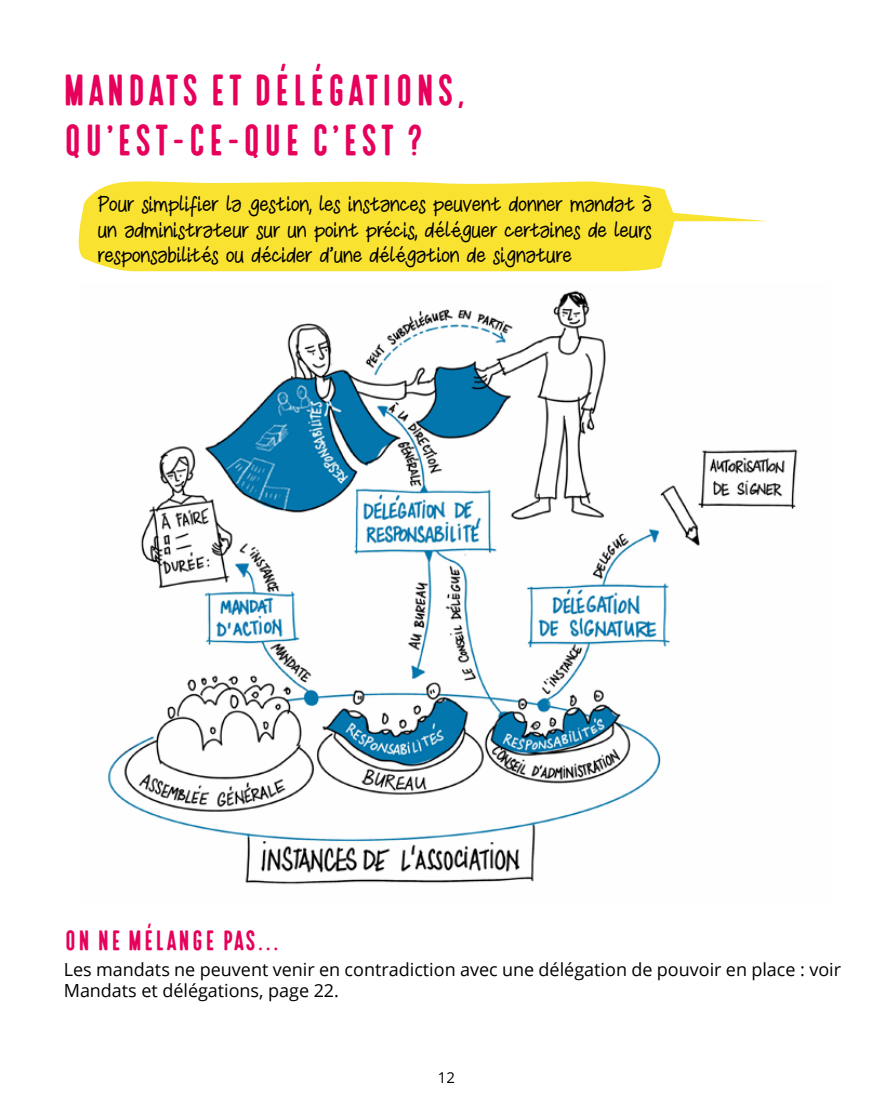
<style>
.page{position:relative;width:893px;height:1106px;background:#fff}
.page>*{position:absolute;margin:0;border:0;box-sizing:border-box;transform-origin:0 0}
.t1{font:700 42px/50.4px "Local Brewery Seven";color:#e6005b}
.t2{font:700 27px "Local Brewery Seven";color:#e6005b}
.t3{font:500 21px/25.2px "Vanessa Hand";color:#000;text-align:justify}
.t4{font:18px/21.6px "Open Sans";color:#000}
.t5{font:15px "Open Sans";color:#000}
</style>
<div class="page">
<img style="left:108px;top:290px;width:690px;height:595px">
<div style="left:78px;top:181px;width:596px;height:90px;background:#fae230"></div>
<svg style="left:649px;top:211px;width:116px;height:10px"></svg>
<h1 class="t1" style="left:62px;top:67px;width:406px">MANDATS ET DÉLÉGATIONS,<br>QU’EST-CE-QUE C’EST ?</h1>
<p class="t3" style="left:98px;top:192px;width:555px">Pour simplifier la gestion, les instances peuvent donner mandat à un administrateur sur un point précis, déléguer certaines de leurs responsabilités ou décider d’une délégation de signature</p>
<p class="t2" style="left:64px;top:923px;width:218px">ON NE MÉLANGE PAS...</p>
<p class="t4" style="left:64px;top:957px;width:779px">Les mandats ne peuvent venir en contradiction avec une délégation de pouvoir en place : voir<br>Mandats et délégations, page 22.</p>
<p class="t5" style="left:438px;top:1067px;width:19px">12</p>
</div>
